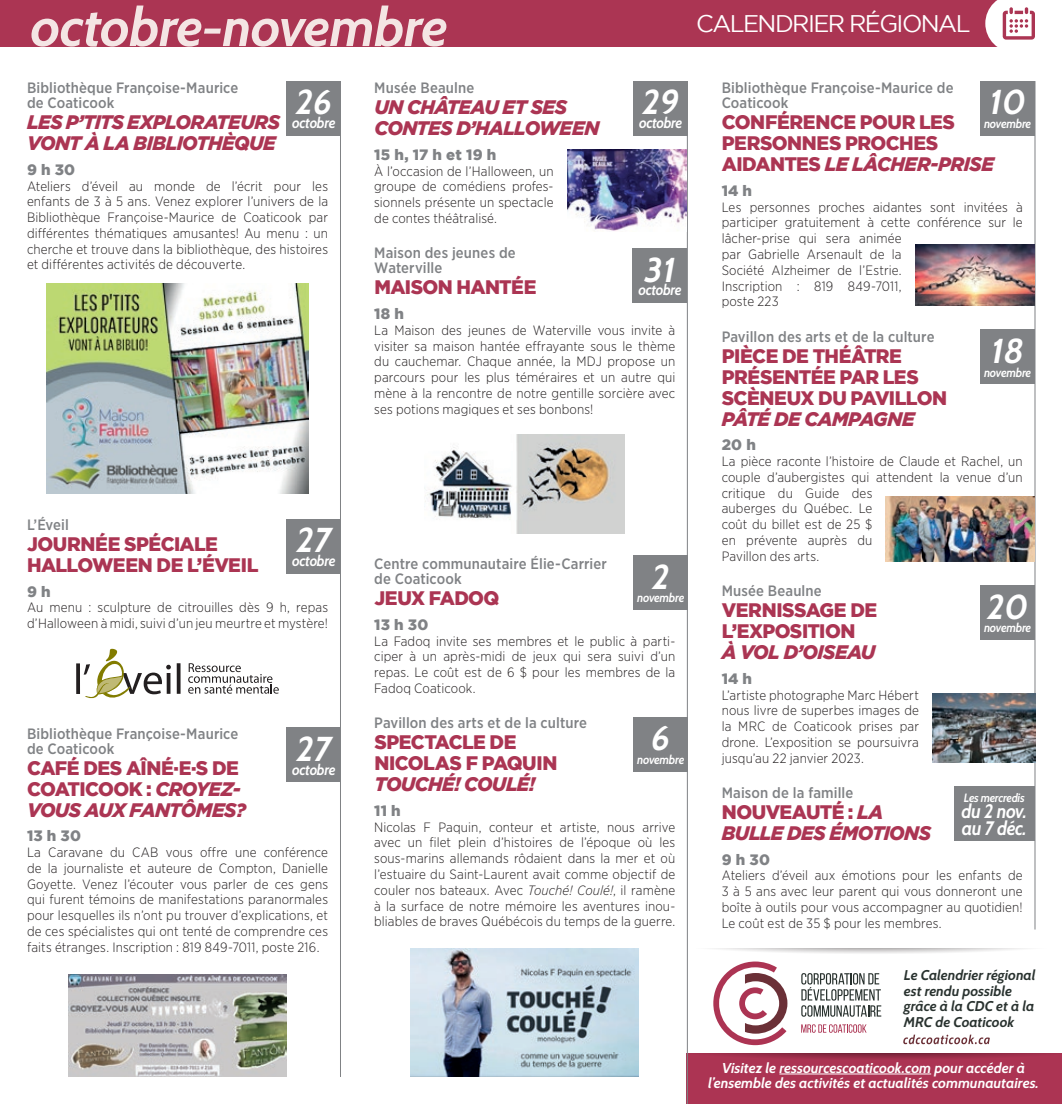
<style>
.page{position:relative;width:1062px;height:1104px;background:#fff}
.page>*{position:absolute;margin:0;border:0;box-sizing:border-box;transform-origin:0 0}
.t1{font:italic 700 54px "Cabin";letter-spacing:-.01em;color:#f4e5e4}
.t2{font:italic 700 34.5px "Cabin";color:#fff}
.t3{font:24px "Gotham";letter-spacing:-.065em;color:#fff}
.t4{font:900 19.5px/21px "Gotham";letter-spacing:-.03em;color:#ab3553}
.t5{font:italic 900 19.5px/21px "Gotham";letter-spacing:-.03em;color:#ab3553}
.t6{font:italic 700 19.5px/16.5px "Cabin";letter-spacing:-.02em;color:#fff;scale:.92 1}
.t7{font:500 15px/15px "Gotham Narrow";letter-spacing:.01em;color:#808285}
.t8{font:900 15px "Gotham";letter-spacing:.015em;color:#808285}
.t9{font:italic 700 15px "Cabin";letter-spacing:-.02em;color:#fff;scale:.92 1}
.t10{font:italic 700 14.25px/15.8px "Cabin";color:#fff;text-align:center}
.t11{font:italic 700 14.1px/15.6px "Cabin";color:#29322f}
.t12{font:300 13.5px/15.8px "Gotham Narrow";letter-spacing:.01em;color:#231f20;text-align:justify}
.t13{font:italic 700 12.45px "Cabin";letter-spacing:-.02em;color:#fff;scale:.92 1}
.t14{font:italic 700 12px "Cabin";letter-spacing:-.02em;color:#fff;scale:.92 1}
.s1{font-style:italic}
.s2{font-style:normal}
</style>
<div class="page">
<div style="left:0;top:0;width:1016px;height:46px;background:#ab3553"></div>
<svg style="left:985px;top:0;width:50px;height:47px"></svg>
<svg style="left:688px;top:1053px;width:374px;height:50px;background:#a93452"></svg>
<svg style="left:714px;top:948px;width:313px;height:6px"></svg>
<hr style="left:779px;top:1073px;width:152px;height:1px;background:#fff">
<svg style="left:903px;top:1034px;width:87px;height:9px"></svg>
<svg style="left:801px;top:973px;width:80px;height:43px"></svg>
<svg style="left:801px;top:1024px;width:66px;height:8px"></svg>
<svg style="left:713px;top:961px;width:74px;height:83px"></svg>
<div style="left:287px;top:81px;width:54px;height:54px;background:#808285"></div>
<div style="left:287px;top:519px;width:54px;height:54px;background:#808285"></div>
<div style="left:287px;top:727px;width:54px;height:54px;background:#808285"></div>
<div style="left:634px;top:81px;width:54px;height:54px;background:#808285"></div>
<div style="left:633px;top:248px;width:54px;height:54px;background:#808285"></div>
<div style="left:634px;top:555px;width:54px;height:54px;background:#808285"></div>
<img style="left:47px;top:283px;width:261px;height:210px">
<hr style="left:1035px;top:81px;width:1px;height:848px;background:#808285">
<hr style="left:687px;top:81px;width:1px;height:1022px;background:#808285">
<hr style="left:340px;top:81px;width:1px;height:995px;background:#808285">
<div style="left:634px;top:716px;width:54px;height:54px;background:#808285"></div>
<div style="left:981px;top:81px;width:54px;height:54px;background:#808285"></div>
<div style="left:981px;top:329px;width:54px;height:54px;background:#808285"></div>
<div style="left:981px;top:585px;width:54px;height:54px;background:#808285"></div>
<svg style="left:188px;top:663px;width:91px;height:30px"></svg>
<svg style="left:76px;top:663px;width:4px;height:30px"></svg>
<svg style="left:177px;top:663px;width:4px;height:30px"></svg>
<svg style="left:84px;top:648px;width:87px;height:51px"></svg>
<img style="left:68px;top:974px;width:219px;height:102px">
<img style="left:567px;top:149px;width:120px;height:82px">
<img style="left:915px;top:245px;width:120px;height:61px">
<img style="left:886px;top:496px;width:149px;height:65px">
<img style="left:932px;top:693px;width:103px;height:69px">
<img style="left:425px;top:434px;width:200px;height:99px">
<img style="left:411px;top:948px;width:228px;height:128px">
<div style="left:954px;top:786px;width:81px;height:54px;background:#808285"></div>
<h1 class="t1" style="left:31px;top:-6px;width:419px">octobre-novembre</h1>
<h3 class="t3" style="left:696px;top:10px;width:276px">CALENDRIER RÉGIONAL</h3>
<p class="t7" style="left:27px;top:80px;width:213px">Bibliothèque Françoise-Maurice de Coaticook</p>
<h3 class="t5" style="left:27px;top:111px;width:254px">LES P’TITS EXPLORATEURS<br>VONT À LA BIBLIOTHÈQUE</h3>
<p class="t8" style="left:27px;top:161px;width:50px">9 h 30</p>
<p class="t12" style="left:27px;top:178px;width:303px">Ateliers d’éveil au monde de l’écrit pour les enfants de 3 à 5 ans. Venez explorer l’univers de la Bibliothèque Françoise-Maurice de Coaticook par différentes thématiques amusantes! Au menu : un cherche et trouve dans la bibliothèque, des histoires et différentes activités de découverte.</p>
<h2 class="t2" style="left:295px;top:81px;width:38px">26</h2>
<p class="t9" style="left:292px;top:113px;width:49px">octobre</p>
<p class="t7" style="left:27px;top:517px;width:43px">L’Éveil</p>
<h3 class="t4" style="left:27px;top:533px;width:233px">JOURNÉE SPÉCIALE<br>HALLOWEEN DE L’ÉVEIL</h3>
<p class="t8" style="left:27px;top:582px;width:25px">9 h</p>
<p class="t12" style="left:27px;top:599px;width:303px">Au menu : sculpture de citrouilles dès 9 h, repas d’Halloween à midi, suivi d’un jeu meurtre et mystère!</p>
<h2 class="t2" style="left:296px;top:519px;width:37px">27</h2>
<p class="t9" style="left:292px;top:551px;width:49px">octobre</p>
<p class="t7" style="left:27px;top:725px;width:213px">Bibliothèque Françoise-Maurice de Coaticook</p>
<h3 class="t4" style="left:27px;top:756px;width:221px">CAFÉ DES AÎNÉ·E·S DE<br>COATICOOK : <span class="s1">CROYEZ-<br>VOUS AUX FANTÔMES?</span></h3>
<p class="t8" style="left:27px;top:827px;width:56px">13 h 30</p>
<p class="t12" style="left:27px;top:844px;width:303px">La Caravane du CAB vous offre une conférence de la journaliste et auteure de Compton, Danielle Goyette. Venez l’écouter vous parler de ces gens qui furent témoins de manifestations paranormales pour lesquelles ils n’ont pu trouver d’explications, et de ces spécialistes qui ont tenté de comprendre ces faits étranges. Inscription : 819 849-7011, poste 216.</p>
<h2 class="t2" style="left:296px;top:727px;width:37px">27</h2>
<p class="t9" style="left:292px;top:760px;width:49px">octobre</p>
<p class="t7" style="left:374px;top:80px;width:101px">Musée Beaulne</p>
<h3 class="t5" style="left:374px;top:96px;width:227px">UN CHÂTEAU ET SES<br>CONTES D’HALLOWEEN</h3>
<p class="t8" style="left:374px;top:146px;width:124px">15 h, 17 h et 19 h</p>
<p class="t12" style="left:374px;top:163px;width:181px">À l’occasion de l’Halloween, un groupe de comédiens profes&shy;sionnels présente un spectacle de contes théâtralisé.</p>
<p class="t7" style="left:374px;top:245px;width:143px">Maison des jeunes de<br>Waterville</p>
<h3 class="t4" style="left:374px;top:276px;width:164px">MAISON HANTÉE</h3>
<p class="t8" style="left:374px;top:305px;width:31px">18 h</p>
<p class="t12" style="left:374px;top:322px;width:303px">La Maison des jeunes de Waterville vous invite à visiter sa maison hantée effrayante sous le thème du cauchemar. Chaque année, la MDJ propose un parcours pour les plus téméraires et un autre qui mène à la rencontre de notre gentille sorcière avec ses potions magiques et ses bonbons!</p>
<h2 class="t2" style="left:642px;top:81px;width:39px">29</h2>
<p class="t9" style="left:639px;top:113px;width:49px">octobre</p>
<h2 class="t2" style="left:645px;top:248px;width:32px">31</h2>
<p class="t9" style="left:638px;top:281px;width:49px">octobre</p>
<p class="t7" style="left:374px;top:556px;width:234px">Centre communautaire Élie-Carrier de Coaticook</p>
<h3 class="t4" style="left:374px;top:587px;width:127px">JEUX FADOQ</h3>
<p class="t8" style="left:374px;top:615px;width:56px">13 h 30</p>
<p class="t12" style="left:374px;top:632px;width:303px">La Fadoq invite ses membres et le public à parti&shy;ciper à un après-midi de jeux qui sera suivi d’un repas. Le coût est de 6 $ pour les membres de la Fadoq Coaticook.</p>
<p class="t7" style="left:374px;top:715px;width:214px">Pavillon des arts et de la culture</p>
<h3 class="t4" style="left:374px;top:731px;width:185px">SPECTACLE DE<br>NICOLAS F PAQUIN</h3>
<h3 class="t5" style="left:374px;top:773px;width:162px">TOUCHÉ! COULÉ!</h3>
<p class="t8" style="left:374px;top:801px;width:28px">11 h</p>
<p class="t12" style="left:374px;top:818px;width:303px">Nicolas F Paquin, conteur et artiste, nous arrive avec un filet plein d’histoires de l’époque où les sous-marins allemands rôdaient dans la mer et où l’estuaire du Saint-Laurent avait comme objectif de couler nos bateaux. Avec <span class="s1">Touché! Coulé!</span>, il ramène à la surface de notre mémoire les aventures inou&shy;bliables de braves Québécois du temps de la guerre.</p>
<h2 class="t2" style="left:652px;top:556px;width:19px">2</h2>
<p class="t13" style="left:637px;top:590px;width:53px">novembre</p>
<h2 class="t2" style="left:651px;top:717px;width:21px">6</h2>
<p class="t13" style="left:637px;top:751px;width:53px">novembre</p>
<p class="t7" style="left:722px;top:80px;width:233px">Bibliothèque Françoise-Maurice de<br>Coaticook</p>
<h3 class="t4" style="left:722px;top:111px;width:274px">CONFÉRENCE POUR LES<br>PERSONNES PROCHES<br>AIDANTES <span class="s1">LE LÂCHER-PRISE</span></h3>
<p class="t8" style="left:722px;top:182px;width:32px">14 h</p>
<p class="t12" style="left:722px;top:199px;width:303px;text-align:left">Les personnes proches aidantes sont invitées à participer gratuitement à cette conférence sur le lâcher-prise qui sera animée<br>par Gabrielle Arsenault de la<br>Société Alzheimer de l’Estrie.<br>Inscription : 819 849-7011,<br>poste 223</p>
<p class="t7" style="left:722px;top:328px;width:214px">Pavillon des arts et de la culture</p>
<h3 class="t4" style="left:722px;top:344px;width:227px">PIÈCE DE THÉÂTRE<br>PRÉSENTÉE PAR LES<br>SCÈNEUX DU PAVILLON</h3>
<h3 class="t5" style="left:722px;top:407px;width:194px">PÂTÉ DE CAMPAGNE</h3>
<p class="t8" style="left:722px;top:436px;width:36px">20 h</p>
<p class="t12" style="left:722px;top:453px;width:303px;text-align:left">La pièce raconte l’histoire de Claude et Rachel, un couple d’aubergistes qui attendent la venue d’un critique du Guide des<br>auberges du Québec. Le<br>coût du billet est de 25 $<br>en prévente auprès du<br>Pavillon des arts.</p>
<p class="t7" style="left:722px;top:583px;width:101px">Musée Beaulne</p>
<h3 class="t4" style="left:722px;top:599px;width:157px">VERNISSAGE DE<br>L’EXPOSITION</h3>
<h3 class="t5" style="left:722px;top:641px;width:155px">À VOL D’OISEAU</h3>
<p class="t8" style="left:722px;top:669px;width:32px">14 h</p>
<p class="t12" style="left:722px;top:686px;width:199px">L’artiste photographe Marc Hébert nous livre de superbes images de la MRC de Coaticook prises par drone. L’exposition se poursuivra jusqu’au 22 janvier 2023.</p>
<p class="t7" style="left:722px;top:784px;width:133px">Maison de la famille</p>
<h3 class="t5" style="left:722px;top:800px;width:211px"><span class="s2">NOUVEAUTÉ :</span> LA<br>BULLE DES ÉMOTIONS</h3>
<p class="t8" style="left:722px;top:850px;width:50px">9 h 30</p>
<p class="t12" style="left:722px;top:867px;width:303px">Ateliers d’éveil aux émotions pour les enfants de 3 à 5 ans avec leur parent qui vous donneront une boîte à outils pour vous accompagner au quotidien!<br>Le coût est de 35 $ pour les membres.</p>
<h2 class="t2" style="left:989px;top:81px;width:38px">10</h2>
<p class="t13" style="left:984px;top:116px;width:53px">novembre</p>
<h2 class="t2" style="left:991px;top:330px;width:34px">18</h2>
<p class="t13" style="left:984px;top:364px;width:53px">novembre</p>
<h2 class="t2" style="left:987px;top:585px;width:43px">20</h2>
<p class="t13" style="left:984px;top:620px;width:53px">novembre</p>
<p class="t14" style="left:964px;top:789px;width:68px">Les mercredis</p>
<h3 class="t6" style="left:961px;top:802px;width:73px">du 2 nov. au 7 déc.</h3>
<p class="t11" style="left:904px;top:967px;width:133px">Le Calendrier régional est rendu possible grâce à la CDC et à la<br>MRC de Coaticook</p>
<p class="t10" style="left:708px;top:1059px;width:332px">Visitez le ressourcescoaticook.com pour accéder à l’ensemble des activités et actualités communautaires.</p>
</div>
